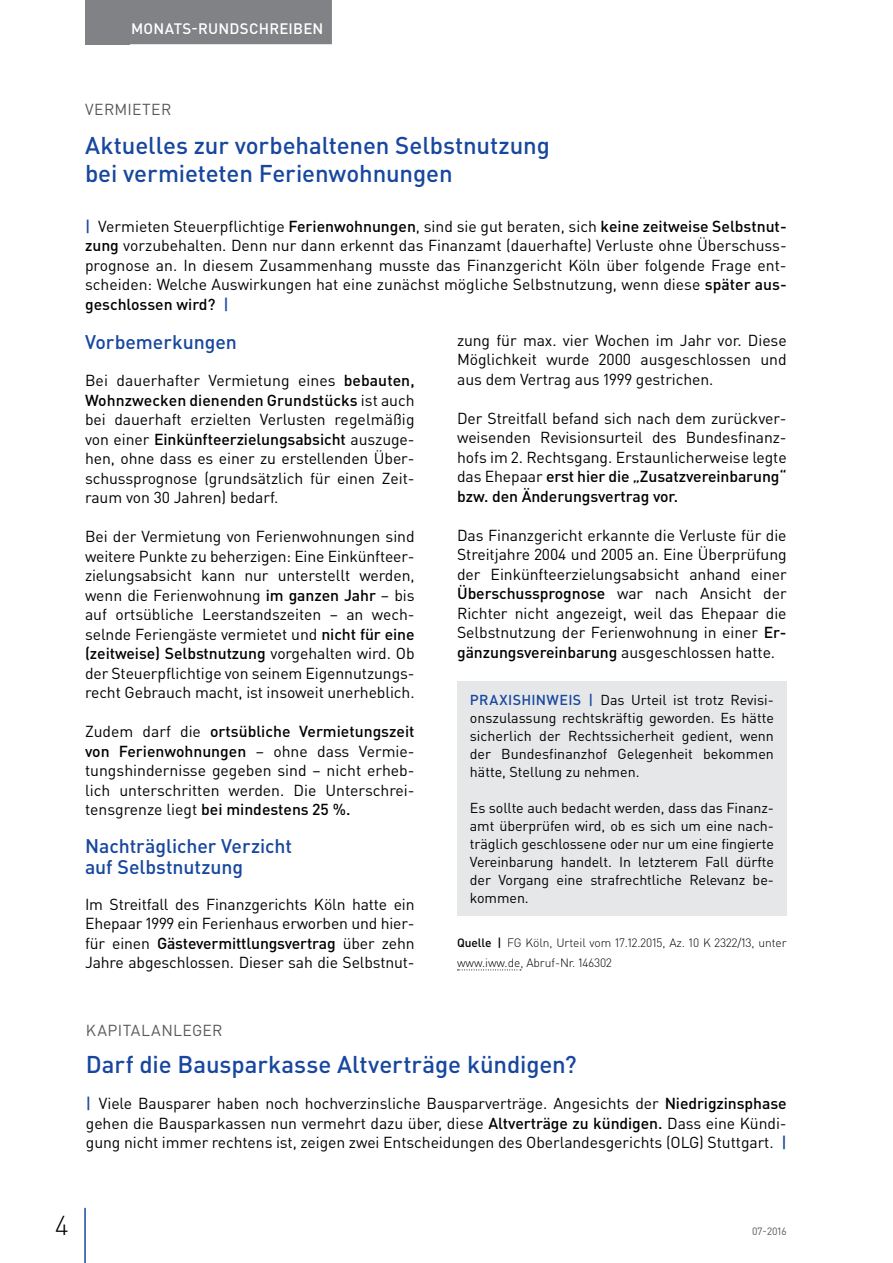
<style>
.page{position:relative;width:893px;height:1263px;background:#fff}
.page>*{position:absolute;margin:0;border:0;box-sizing:border-box;transform-origin:0 0}
.t1{font:300 27px "DIN Pro";color:#000}
.t2{font:500 24px/28.5px "DIN Pro";letter-spacing:-.005em;color:#17479e}
.t3{font:500 19.5px/21px "DIN Pro";letter-spacing:-.005em;color:#17479e}
.t4{font:15.75px/19.5px "DIN Pro";letter-spacing:-.005em;color:#000;text-align:justify}
.t5{font:15.75px "DIN Pro";letter-spacing:.02em;color:#58595b}
.t6{font:500 15px "DIN Pro";letter-spacing:.015em;color:#fff}
.t7{font:14.25px/18px "DIN Pro";letter-spacing:-.005em;color:#000;text-align:justify}
.t8{font:300 12px/19.5px "DIN Pro";letter-spacing:-.005em;color:#000}
.t9{font:10.5px "DIN Pro";color:#58595b}
.s1{font-weight:500;color:#17479e}
.s2{font-weight:500}
</style>
<div class="page">
<div style="left:85px;top:0;width:45px;height:44px;background:#808285"></div>
<hr style="left:84px;top:1208px;width:2px;height:55px;background:#17479e">
<div style="left:122px;top:0;width:210px;height:44px;background:#808285"></div>
<svg style="left:457px;top:969px;width:64px;height:1px"></svg>
<div style="left:457px;top:681px;width:330px;height:234px;background:#e6e7e8"></div>
<p class="t6" style="left:131px;top:18px;width:194px">MONATS-RUNDSCHREIBEN</p>
<p class="t5" style="left:85px;top:98px;width:88px">VERMIETER</p>
<h2 class="t2" style="left:85px;top:130px;width:466px">Aktuelles zur vorbehaltenen Selbstnutzung bei vermieteten Ferienwohnungen</h2>
<p class="t4" style="left:85px;top:216px;width:703px"><span class="s1">|</span> Vermieten Steuerpflichtige <span class="s2">Ferienwohnungen</span>, sind sie gut beraten, sich <span class="s2">keine zeitweise Selbstnut&shy;zung</span> vorzubehalten. Denn nur dann erkennt das Finanzamt (dauerhafte) Verluste ohne Überschuss&shy;prognose an. In diesem Zusammenhang musste das Finanzgericht Köln über folgende Frage ent&shy;scheiden: Welche Auswirkungen hat eine zunächst mögliche Selbstnutzung, wenn diese <span class="s2">später aus&shy;geschlossen wird?</span> <span class="s1">|</span></p>
<p class="t3" style="left:85px;top:330px;width:154px">Vorbemerkungen</p>
<p class="t4" style="left:85px;top:370px;width:331px">Bei dauerhafter Vermietung eines <span class="s2">bebauten, Wohnzwecken dienenden Grundstücks</span> ist auch bei dauerhaft erzielten Verlusten regelmäßig von einer <span class="s2">Einkünfteerzielungsabsicht</span> auszuge&shy;hen, ohne dass es einer zu erstellenden Über&shy;schussprognose (grundsätzlich für einen Zeit&shy;raum von 30 Jahren) bedarf.</p>
<p class="t4" style="left:85px;top:526px;width:331px">Bei der Vermietung von Ferienwohnungen sind weitere Punkte zu beherzigen: Eine Einkünfteer&shy;zielungsabsicht kann nur unterstellt werden, wenn die Ferienwohnung <span class="s2">im ganzen Jahr</span> – bis auf ortsübliche Leerstandszeiten – an wech&shy;selnde Feriengäste vermietet und <span class="s2">nicht für eine (zeitweise) Selbstnutzung</span> vorgehalten wird. Ob der Steuerpflichtige von seinem Eigennutzungs&shy;recht Gebrauch macht, ist insoweit unerheblich.</p>
<p class="t4" style="left:85px;top:721px;width:331px">Zudem darf die <span class="s2">ortsübliche Vermietungszeit von Ferienwohnungen</span> – ohne dass Vermie&shy;tungshindernisse gegeben sind – nicht erheb&shy;lich unterschritten werden. Die Unterschrei&shy;tensgrenze liegt <span class="s2">bei mindestens 25 %.</span></p>
<p class="t3" style="left:85px;top:834px;width:209px">Nachträglicher Verzicht auf Selbstnutzung</p>
<p class="t4" style="left:85px;top:894px;width:331px">Im Streitfall des Finanzgerichts Köln hatte ein Ehepaar 1999 ein Ferienhaus erworben und hier&shy;für einen <span class="s2">Gästevermittlungsvertrag</span> über zehn Jahre abgeschlossen. Dieser sah die Selbstnut-</p>
<p class="t4" style="left:457px;top:330px;width:331px">zung für max. vier Wochen im Jahr vor. Diese Möglichkeit wurde 2000 ausgeschlossen und aus dem Vertrag aus 1999 gestrichen.</p>
<p class="t4" style="left:457px;top:408px;width:331px">Der Streitfall befand sich nach dem zurückver&shy;weisenden Revisionsurteil des Bundesfinanz&shy;hofs im 2. Rechtsgang. Erstaunlicherweise legte das Ehepaar <span class="s2">erst hier die „Zusatzvereinbarung“ bzw. den Änderungsvertrag vor.</span></p>
<p class="t4" style="left:457px;top:525px;width:331px">Das Finanzgericht erkannte die Verluste für die Streitjahre 2004 und 2005 an. Eine Überprüfung der Einkünfteerzielungsabsicht anhand einer <span class="s2">Überschussprognose</span> war nach Ansicht der Richter nicht angezeigt, weil das Ehepaar die Selbstnutzung der Ferienwohnung in einer <span class="s2">Er&shy;gänzungsvereinbarung</span> ausgeschlossen hatte.</p>
<p class="t7" style="left:470px;top:690px;width:306px"><span class="s1">PRAXISHINWEIS |</span> Das Urteil ist trotz Revisi&shy;onszulassung rechtskräftig geworden. Es hätte sicherlich der Rechtssicherheit gedient, wenn der Bundesfinanzhof Gelegenheit bekommen hätte, Stellung zu nehmen.</p>
<p class="t7" style="left:470px;top:798px;width:306px">Es sollte auch bedacht werden, dass das Finanz&shy;amt überprüfen wird, ob es sich um eine nach&shy;träglich geschlossene oder nur um eine fingierte Vereinbarung handelt. In letzterem Fall dürfte der Vorgang eine strafrechtliche Relevanz be&shy;kommen.</p>
<p class="t8" style="left:457px;top:933px;width:331px"><span class="s2">Quelle |</span> FG Köln, Urteil vom 17.12.2015, Az. 10 K 2322/13, unter www.iww.de, Abruf-Nr. 146302</p>
<p class="t5" style="left:86px;top:1019px;width:138px">KAPITALANLEGER</p>
<h2 class="t2" style="left:86px;top:1049px;width:492px">Darf die Bausparkasse Altverträge kündigen?</h2>
<p class="t4" style="left:86px;top:1093px;width:702px"><span class="s1">|</span> Viele Bausparer haben noch hochverzinsliche Bausparverträge. Angesichts der <span class="s2">Niedrigzinsphase </span>gehen die Bausparkassen nun vermehrt dazu über, diese <span class="s2">Altverträge zu kündigen.</span> Dass eine Kündi&shy;gung nicht immer rechtens ist, zeigen zwei Entscheidungen des Oberlandesgerichts (OLG) Stuttgart. <span class="s1">|</span></p>
<h1 class="t1" style="left:55px;top:1207px;width:15px">4</h1>
<p class="t9" style="left:752px;top:1224px;width:36px">07-2016</p>
</div>
